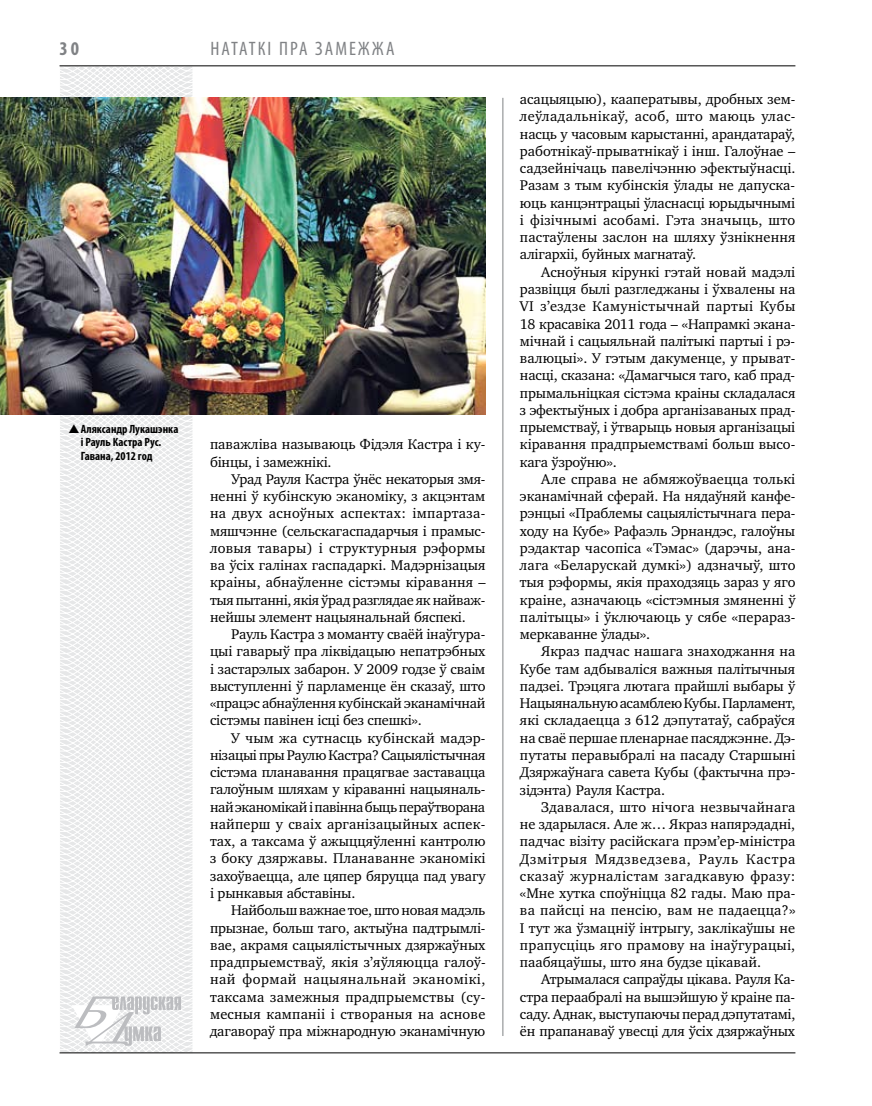
<style>
.page{position:relative;width:872px;height:1106px;background:#fff}
.page>*{position:absolute;margin:0;border:0;box-sizing:border-box;transform-origin:0 0}
.t1{font:condensed 19.5px "Myriad Pro";letter-spacing:.12em;color:#808285}
.t2{font:700 condensed 19.5px "Myriad Pro";color:#808285}
.t3{font:14.4px/17.2px "Charter C";letter-spacing:-.01em;color:#000;text-align:justify}
.t4{font:700 condensed 12px/13.5px "Myriad Pro";color:#000}
</style>
<div class="page">
<svg style="left:59px;top:65px;width:192px;height:989px"></svg>
<hr style="left:502px;top:98px;width:1px;height:938px;background:#808285">
<hr style="left:60px;top:1052px;width:735px;height:1px;background:#000">
<svg style="left:71px;top:996px;width:110px;height:53px"></svg>
<hr style="left:60px;top:65px;width:735px;height:1px;background:#000">
<img style="left:0;top:97px;width:485px;height:318px">
<svg style="left:69px;top:424px;width:23px;height:9px"></svg>
<h1 class="t2" style="left:60px;top:37px;width:21px">30</h1>
<h1 class="t1" style="left:210px;top:37px;width:184px">нататкі пра замежжа</h1>
<p class="t4" style="left:81px;top:421px;width:99px">Аляксандр Лукашэнка і Рауль Кастра Рус.<br>Гавана, 2012 год</p>
<p class="t3" style="left:210px;top:436px;width:275px">паважліва называюць Фідэля Кастра і ку&shy;бінцы, і замежнікі.</p>
<p class="t3" style="left:210px;top:470px;width:277px;text-indent:21px">Урад Рауля Кастра ўнёс некаторыя змя&shy;ненні ў кубінскую эканоміку, з акцэнтам на двух асноўных аспектах: імпартаза&shy;мяшчэнне (сельскагаспадарчыя і прамыс&shy;ловыя тавары) і структурныя рэформы ва ўсіх галінах гаспадаркі. Мадэрнізацыя краіны, абнаўленне сістэмы кіравання – тыя пытанні, якія ўрад разглядае як найваж&shy;нейшы элемент нацыянальнай бяспекі.</p>
<p class="t3" style="left:210px;top:625px;width:277px;text-indent:21px">Рауль Кастра з моманту сваёй інаўгура&shy;цыі гаварыў пра ліквідацыю непатрэбных і застарэлых забарон. У 2009 годзе ў сваім выступленні ў парламенце ён сказаў, што «працэс абнаўлення кубінскай эканамічнай сістэмы павінен ісці без спешкі».</p>
<p class="t3" style="left:210px;top:729px;width:277px;text-indent:21px">У чым жа сутнасць кубінскай мадэр&shy;нізацыі пры Раулю Кастра? Сацыялістычная сістэма планавання працягвае заставацца галоўным шляхам у кіраванні нацыяналь&shy;най эканомікай і павінна быць пераўтворана найперш у сваіх арганізацыйных аспек&shy;тах, а таксама ў ажыццяўленні кантролю з боку дзяржавы. Планаванне эканомікі захоўваецца, але цяпер бяруцца пад увагу і рынкавыя абставіны.</p>
<p class="t3" style="left:210px;top:901px;width:277px;text-indent:21px">Найбольш важнае тое, што новая мадэль прызнае, больш таго, актыўна падтрымлі&shy;вае, акрамя сацыялістычных дзяржаўных прадпрыемстваў, якія з’яўляюцца галоў&shy;най формай нацыянальнай эканомікі, таксама замежныя прадпрыемствы (су&shy;месныя кампаніі і створаныя на аснове дагавораў пра міжнародную эканамічную</p>
<p class="t3" style="left:520px;top:91px;width:277px">асацыяцыю), кааператывы, дробных зем&shy;леўладальнікаў, асоб, што маюць улас&shy;насць у часовым карыстанні, арандатараў, работнікаў-прыватнікаў і інш. Галоўнае – садзейнічаць павелічэнню эфектыўнасці.<br>Разам з тым кубінскія ўлады не дапуска&shy;юць канцэнтрацыі ўласнасці юрыдычнымі і фізічнымі асобамі. Гэта значыць, што пастаўлены заслон на шляху ўзнікнення алігархіі, буйных магнатаў.</p>
<p class="t3" style="left:520px;top:263px;width:277px;text-indent:21px">Асноўныя кірункі гэтай новай мадэлі развіцця былі разгледжаны і ўхвалены на VI з’ездзе Камуністычнай партыі Кубы 18 красавіка 2011 года – «Напрамкі экана&shy;мічнай і сацыяльнай палітыкі партыі і рэ&shy;валюцыі». У гэтым дакуменце, у прыват&shy;насці, сказана: «Дамагчыся таго, каб прад&shy;прымальніцкая сістэма краіны складалася з эфектыўных і добра арганізаваных прад&shy;прыемстваў, і ўтварыць новыя арганізацыі кіравання прадпрыемствамі больш высо&shy;кага ўзроўню».</p>
<p class="t3" style="left:520px;top:470px;width:277px;text-indent:21px">Але справа не абмяжоўваецца толькі эканамічнай сферай. На нядаўняй канфе&shy;рэнцыі «Праблемы сацыялістычнага пера&shy;ходу на Кубе» Рафаэль Эрнандэс, галоўны рэдактар часопіса «Тэмас» (дарэчы, ана&shy;лага «Беларускай думкі») адзначыў, што тыя рэформы, якія праходзяць зараз у яго краіне, азначаюць «сістэмныя змяненні ў палітыцы» і ўключаюць у сябе «перараз&shy;меркаванне ўлады».</p>
<p class="t3" style="left:520px;top:643px;width:277px;text-indent:21px">Якраз падчас нашага знаходжання на Кубе там адбываліся важныя палітычныя падзеі. Трэцяга лютага прайшлі выбары ў Нацыянальную асамблею Кубы. Парламент, які складаецца з 612 дэпутатаў, сабраўся на сваё першае пленарнае пасяджэнне. Дэ&shy;путаты перавыбралі на пасаду Старшыні Дзяржаўнага савета Кубы (фактычна прэ&shy;зідэнта) Рауля Кастра.</p>
<p class="t3" style="left:520px;top:798px;width:277px;text-indent:21px">Здавалася, што нічога незвычайнага не здарылася. Але ж… Якраз напярэдадні, падчас візіту расійскага прэм’ер-міністра Дзмітрыя Мядзведзева, Рауль Кастра сказаў журналістам загадкавую фразу: «Мне хутка споўніцца 82 гады. Маю пра&shy;ва пайсці на пенсію, вам не падаецца?» І тут жа ўзмацніў інтрыгу, заклікаўшы не прапусціць яго прамову на інаўгурацыі, паабяцаўшы, што яна будзе цікавай.</p>
<p class="t3" style="left:520px;top:971px;width:277px;text-indent:21px">Атрымалася сапраўды цікава. Рауля Ка&shy;стра пераабралі на вышэйшую ў краіне па&shy;саду. Аднак, выступаючы перад дэпутатамі, ён прапанаваў увесці для ўсіх дзяржаўных</p>
</div>
